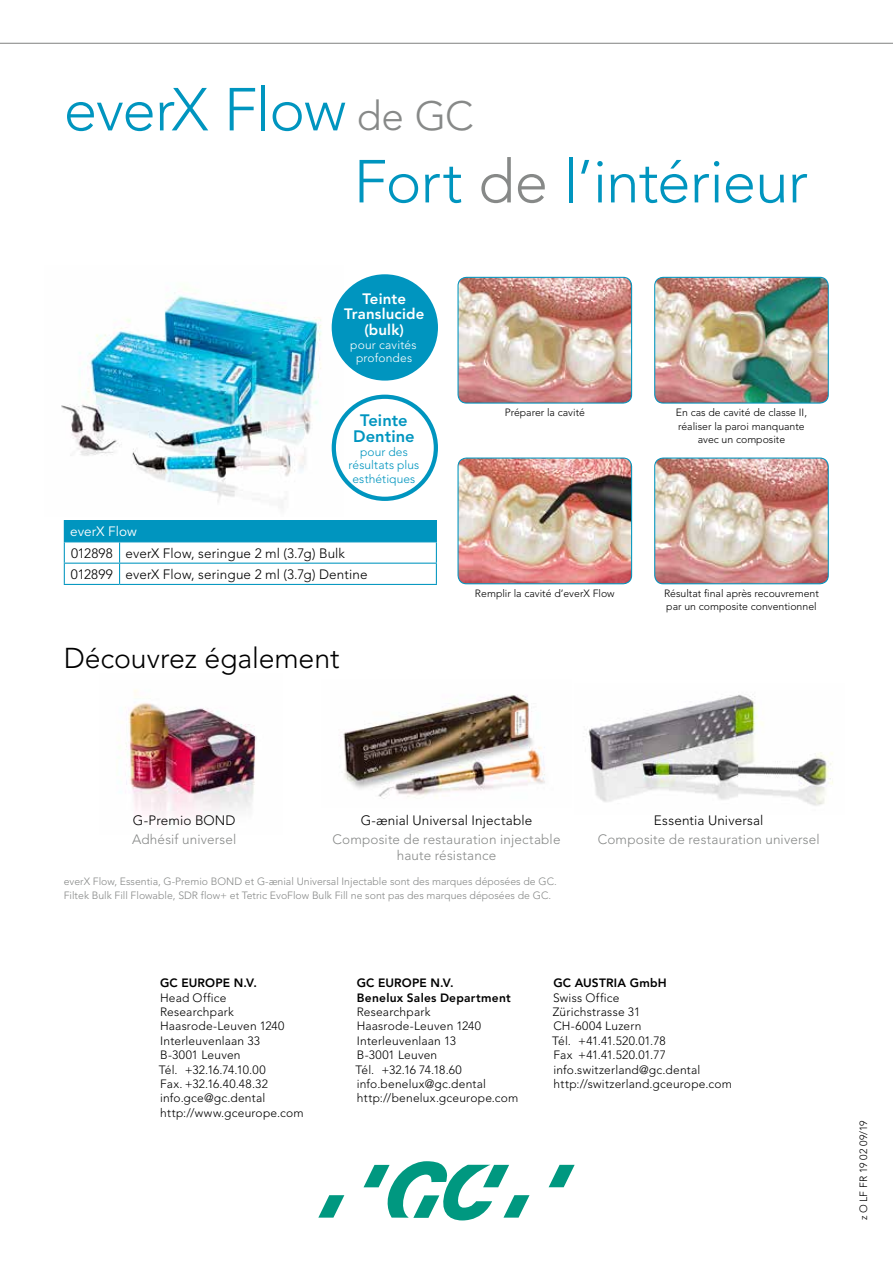
<style>
.page{position:relative;width:893px;height:1263px;background:#fff}
.page>*{position:absolute;margin:0;border:0;box-sizing:border-box;transform-origin:0 0}
.t1{font:300 60px/72px "Avenir LT Std";letter-spacing:-.015em;color:#0095bf}
.t2{font:300 28.5px "Avenir LT Std";letter-spacing:-.005em;color:#000}
.t3{font:800 16.5px/16.5px "Avenir LT Std";letter-spacing:.005em;color:#0095bf;text-align:center}
.t4{font:800 15px/15px "Avenir LT Std";letter-spacing:.01em;color:#fff;text-align:center}
.t5{font:300 13.5px/21.3px "Avenir LT Std";letter-spacing:.01em;color:#000}
.t6{font:300 13.5px/16.5px "Avenir LT Std";letter-spacing:.01em;color:#878988;text-align:center}
.t7{font:13.5px "Avenir LT Std";color:#fff}
.t8{font:300 12px/14.4px "Avenir LT Std";letter-spacing:.02em;color:#000}
.t9{font:800 12px/14.4px "Avenir LT Std";letter-spacing:.015em;color:#000}
.t10{font:300 12px/13.5px "Avenir LT Std";letter-spacing:.01em;color:#0095bf;text-align:center}
.t11{font:300 12px/13.5px "Avenir LT Std";letter-spacing:.015em;color:#fff;text-align:center}
.t12{font:300 10.5px/13.5px "Avenir LT Std";color:#000;text-align:center}
.t13{font:300 10.5px/13.5px "Avenir LT Std";color:#878988}
.s1{font-size:40.5px;color:#878988}
.s2{color:#878988}
</style>
<div class="page">
<img style="left:61px;top:292px;width:283px;height:216px">
<svg style="left:549px;top:1165px;width:26px;height:22px"></svg>
<svg style="left:364px;top:1161px;width:165px;height:59px"></svg>
<svg style="left:318px;top:1195px;width:26px;height:22px"></svg>
<img style="left:459px;top:277px;width:173px;height:126px">
<div style="left:457px;top:277px;width:175px;height:127px;border:1px solid #0095bf;border-radius:9px"></div>
<img style="left:655px;top:277px;width:173px;height:125px">
<div style="left:654px;top:277px;width:175px;height:127px;border:1px solid #0095bf;border-radius:9px"></div>
<img style="left:459px;top:459px;width:173px;height:125px">
<div style="left:457px;top:457px;width:175px;height:127px;border:1px solid #0095bf;border-radius:9px"></div>
<img style="left:655px;top:459px;width:173px;height:125px">
<div style="left:654px;top:457px;width:175px;height:127px;border:1px solid #0095bf;border-radius:9px"></div>
<img style="left:343px;top:694px;width:202px;height:105px">
<img style="left:119px;top:690px;width:138px;height:128px">
<img style="left:588px;top:694px;width:245px;height:112px">
<hr style="left:0;top:43px;width:893px;height:1px;background:#878988">
<hr style="left:64px;top:520px;width:56px;height:1px;background:#0095bf">
<hr style="left:120px;top:520px;width:317px;height:1px;background:#0095bf">
<svg style="left:64px;top:521px;width:373px;height:63px"></svg>
<hr style="left:64px;top:584px;width:56px;height:1px;background:#0095bf">
<hr style="left:120px;top:584px;width:317px;height:1px;background:#0095bf">
<div style="left:332px;top:274px;width:106px;height:107px;background:#0095bf;border-radius:50%"></div>
<div style="left:332px;top:395px;width:106px;height:106px;border:4px solid #0095bf;border-radius:50%"></div>
<h1 class="t1" style="left:354px;top:74px;width:456px;text-indent:-290px">everX Flow <span class="s1">de GC<br></span>Fort <span class="s2">de</span> l’intérieur</h1>
<p class="t4" style="left:344px;top:291px;width:82px">Teinte<br>Translucide</p>
<p class="t4" style="left:364px;top:323px;width:41px">(bulk)</p>
<p class="t11" style="left:350px;top:338px;width:68px">pour cavités profondes</p>
<h3 class="t3" style="left:353px;top:412px;width:63px">Teinte<br>Dentine</h3>
<p class="t10" style="left:349px;top:445px;width:72px">pour des résultats plus esthétiques</p>
<p class="t7" style="left:70px;top:524px;width:68px">everX Flow</p>
<p class="t5" style="left:71px;top:542px;width:298px">012898 everX Flow, seringue 2 ml (3.7g) Bulk<br>012899 everX Flow, seringue 2 ml (3.7g) Dentine</p>
<h2 class="t2" style="left:64px;top:641px;width:277px">Découvrez également</h2>
<p class="t12" style="left:505px;top:406px;width:82px">Préparer la cavité</p>
<p class="t12" style="left:676px;top:406px;width:133px">En cas de cavité de classe II, réaliser la paroi manquante avec un composite</p>
<p class="t12" style="left:475px;top:587px;width:141px">Remplir la cavité d’everX Flow</p>
<p class="t12" style="left:664px;top:587px;width:156px;text-align:left">Résultat final après recouvrement par un composite conventionnel</p>
<p class="t5" style="left:133px;top:810px;width:104px">G-Premio BOND</p>
<p class="t6" style="left:132px;top:831px;width:106px">Adhésif universel</p>
<p class="t5" style="left:361px;top:810px;width:173px">G-ænial Universal Injectable</p>
<p class="t6" style="left:332px;top:831px;width:230px">Composite de restauration injectable haute résistance</p>
<p class="t13" style="left:64px;top:875px;width:494px">everX Flow, Essentia, G-Premio BOND et G-ænial Universal Injectable sont des marques déposées de GC.<br>Filtek Bulk Fill Flowable, SDR flow+ et Tetric EvoFlow Bulk Fill ne sont pas des marques déposées de GC.</p>
<p class="t5" style="left:654px;top:810px;width:111px">Essentia Universal</p>
<p class="t6" style="left:598px;top:831px;width:224px">Composite de restauration universel</p>
<p class="t9" style="left:160px;top:976px;width:98px">GC EUROPE N.V.</p>
<p class="t8" style="left:159px;top:990px;width:147px">Head Office<br>Researchpark<br>Haasrode-Leuven 1240<br>Interleuvenlaan 33<br>B-3001 Leuven<br>Tél. +32.16.74.10.00<br>Fax. +32.16.40.48.32 info.gce@gc.dental http://www.gceurope.com</p>
<p class="t9" style="left:357px;top:976px;width:155px">GC EUROPE N.V.<br>Benelux Sales Department</p>
<p class="t8" style="left:355px;top:1005px;width:165px">Researchpark<br>Haasrode-Leuven 1240<br>Interleuvenlaan 13<br>B-3001 Leuven<br>Tél. +32.16 74.18.60 info.benelux@gc.dental http://benelux.gceurope.com</p>
<p class="t9" style="left:553px;top:976px;width:115px">GC AUSTRIA GmbH</p>
<p class="t8" style="left:552px;top:990px;width:182px">Swiss Office<br>Zürichstrasse 31<br>CH-6004 Luzern<br>Tél. +41.41.520.01.78<br>Fax +41.41.520.01.77 info.switzerland@gc.dental http://switzerland.gceurope.com</p>
<p class="t12" style="left:857px;top:1220px;width:102px;rotate:-90deg">z O LF FR 19 02 09/19</p>
</div>
